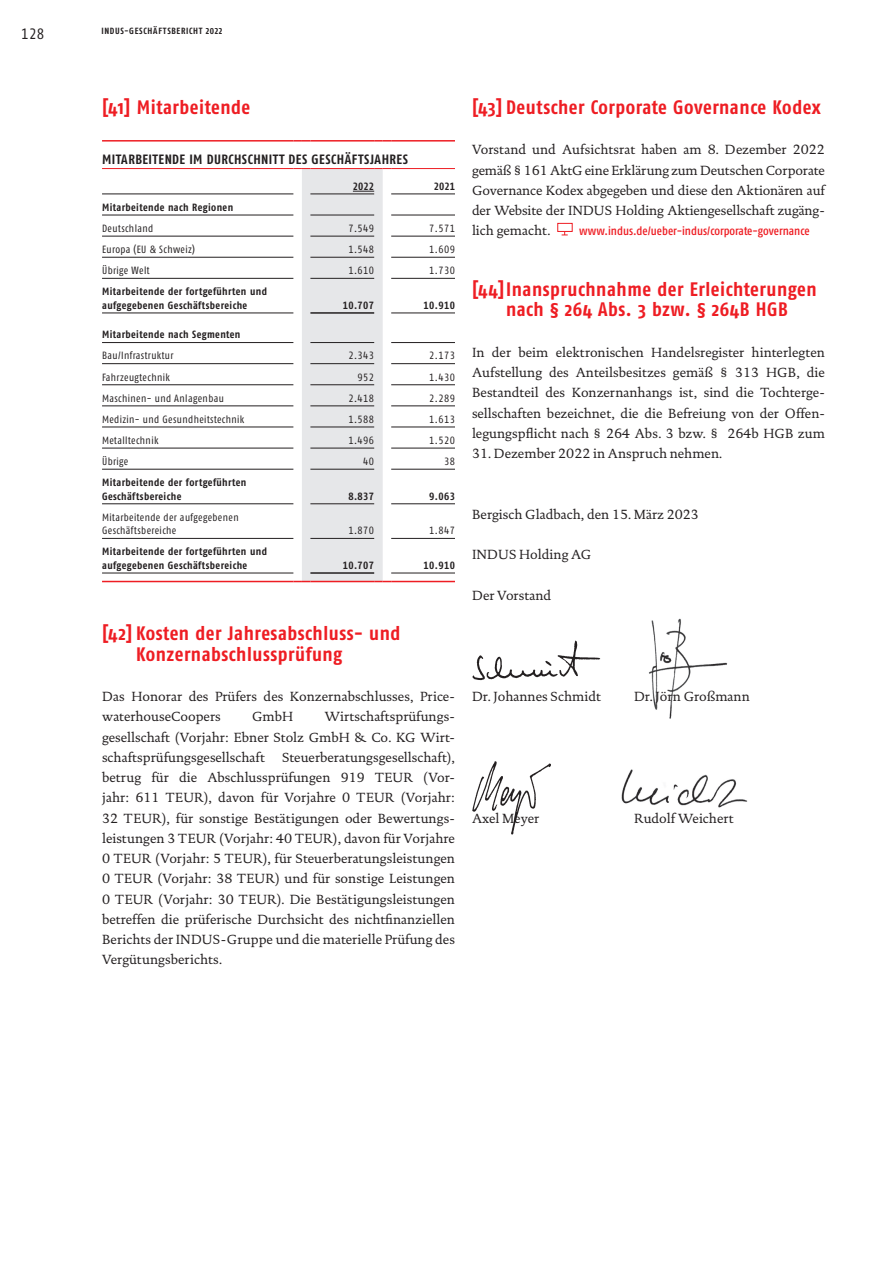
<style>
.page{position:relative;width:893px;height:1263px;background:#fff}
.page>*{position:absolute;margin:0;border:0;box-sizing:border-box;transform-origin:0 0}
.t1{font:700 condensed 19.5px/20.2px "Fago Pro";letter-spacing:.025em;color:#ee1d23}
.t2{font:condensed 15px "Fago Pro";color:#231f20}
.t3{font:13.5px/20.2px "DTL Documenta TOT";color:#231f20;text-align:justify}
.t4{font:700 condensed 13.5px "Fago Pro";letter-spacing:.035em;color:#231f20}
.t5{font:500 condensed 12px "Fago Pro";letter-spacing:-.005em;color:#ee1d23}
.t6{font:condensed 10.5px/13.5px "Fago Pro";letter-spacing:.04em;color:#231f20}
.t7{font:700 condensed 10.5px/13.5px "Fago Pro";letter-spacing:.04em;color:#231f20}
.t8{font:700 condensed 9px "Fago Pro";letter-spacing:.075em;color:#231f20}
</style>
<div class="page">
<img style="left:621px;top:769px;width:127px;height:39px">
<img style="left:472px;top:761px;width:79px;height:74px">
<img style="left:649px;top:618px;width:79px;height:101px">
<img style="left:472px;top:640px;width:129px;height:41px">
<hr style="left:102px;top:140px;width:191px;height:2px;background:#ee1d23">
<svg style="left:293px;top:140px;width:17px;height:2px"></svg>
<hr style="left:310px;top:140px;width:64px;height:2px;background:#ee1d23">
<svg style="left:374px;top:140px;width:17px;height:2px"></svg>
<hr style="left:391px;top:140px;width:64px;height:2px;background:#ee1d23">
<hr style="left:102px;top:215px;width:191px;height:1px;background:#231f20">
<hr style="left:102px;top:573px;width:191px;height:1px;background:#231f20">
<hr style="left:391px;top:215px;width:64px;height:1px;background:#231f20">
<hr style="left:102px;top:236px;width:191px;height:1px;background:#231f20">
<hr style="left:391px;top:236px;width:64px;height:1px;background:#231f20">
<hr style="left:102px;top:257px;width:191px;height:1px;background:#231f20">
<hr style="left:391px;top:257px;width:64px;height:1px;background:#231f20">
<hr style="left:391px;top:278px;width:64px;height:1px;background:#231f20">
<hr style="left:102px;top:313px;width:191px;height:1px;background:#231f20">
<hr style="left:391px;top:313px;width:64px;height:1px;background:#231f20">
<hr style="left:102px;top:342px;width:191px;height:1px;background:#231f20">
<hr style="left:391px;top:342px;width:64px;height:1px;background:#231f20">
<hr style="left:102px;top:363px;width:191px;height:1px;background:#231f20">
<hr style="left:391px;top:363px;width:64px;height:1px;background:#231f20">
<hr style="left:102px;top:384px;width:191px;height:1px;background:#231f20">
<hr style="left:391px;top:384px;width:64px;height:1px;background:#231f20">
<hr style="left:102px;top:406px;width:191px;height:1px;background:#231f20">
<hr style="left:391px;top:406px;width:64px;height:1px;background:#231f20">
<hr style="left:102px;top:427px;width:191px;height:1px;background:#231f20">
<hr style="left:391px;top:427px;width:64px;height:1px;background:#231f20">
<hr style="left:102px;top:448px;width:191px;height:1px;background:#231f20">
<hr style="left:391px;top:448px;width:64px;height:1px;background:#231f20">
<hr style="left:391px;top:469px;width:64px;height:1px;background:#231f20">
<hr style="left:391px;top:503px;width:64px;height:1px;background:#231f20">
<hr style="left:391px;top:538px;width:64px;height:1px;background:#231f20">
<hr style="left:391px;top:573px;width:64px;height:1px;background:#231f20">
<hr style="left:102px;top:168px;width:191px;height:1px;background:#ee1d23">
<hr style="left:391px;top:168px;width:64px;height:1px;background:#ee1d23">
<hr style="left:102px;top:581px;width:191px;height:1px;background:#ee1d23">
<hr style="left:391px;top:581px;width:64px;height:1px;background:#ee1d23">
<hr style="left:102px;top:194px;width:191px;height:1px;background:#231f20">
<hr style="left:391px;top:194px;width:64px;height:1px;background:#231f20">
<hr style="left:102px;top:278px;width:191px;height:1px;background:#231f20">
<hr style="left:102px;top:469px;width:191px;height:1px;background:#231f20">
<hr style="left:102px;top:503px;width:191px;height:1px;background:#231f20">
<hr style="left:102px;top:538px;width:191px;height:1px;background:#231f20">
<svg style="left:293px;top:168px;width:98px;height:414px"></svg>
<div style="left:557px;top:223px;width:16px;height:9px;border:1px solid #ee1d23"></div>
<svg style="left:562px;top:232px;width:6px;height:4px"></svg>
<p class="t2" style="left:21px;top:25px;width:25px">128</p>
<p class="t8" style="left:101px;top:25px;width:122px">INDUS-GESCHÄFTSBERICHT 2022</p>
<h1 class="t1" style="left:102px;top:97px;width:150px">[41] Mitarbeitende</h1>
<p class="t4" style="left:102px;top:151px;width:307px">MITARBEITENDE IM DURCHSCHNITT DES GESCHÄFTSJAHRES</p>
<p class="t7" style="left:353px;top:179px;width:23px">2022</p>
<p class="t7" style="left:434px;top:179px;width:23px">2021</p>
<p class="t7" style="left:102px;top:200px;width:133px">Mitarbeitende nach Regionen</p>
<p class="t6" style="left:102px;top:221px;width:53px">Deutschland</p>
<p class="t6" style="left:348px;top:221px;width:27px">7.549</p>
<p class="t6" style="left:429px;top:221px;width:27px">7.571</p>
<p class="t6" style="left:102px;top:243px;width:94px">Europa (EU &amp; Schweiz)</p>
<p class="t6" style="left:348px;top:243px;width:27px">1.548</p>
<p class="t6" style="left:429px;top:243px;width:27px">1.609</p>
<p class="t6" style="left:102px;top:264px;width:49px">Übrige Welt</p>
<p class="t6" style="left:348px;top:264px;width:27px">1.610</p>
<p class="t6" style="left:429px;top:264px;width:27px">1.730</p>
<p class="t7" style="left:102px;top:285px;width:167px">Mitarbeitende der fortgeführten und aufgegebenen Geschäftsbereiche</p>
<p class="t7" style="left:343px;top:298px;width:33px">10.707</p>
<p class="t7" style="left:423px;top:298px;width:33px">10.910</p>
<p class="t7" style="left:102px;top:328px;width:140px">Mitarbeitende nach Segmenten</p>
<p class="t6" style="left:102px;top:349px;width:73px">Bau/Infrastruktur</p>
<p class="t6" style="left:348px;top:349px;width:27px">2.343</p>
<p class="t6" style="left:429px;top:349px;width:27px">2.173</p>
<p class="t6" style="left:102px;top:370px;width:69px">Fahrzeugtechnik</p>
<p class="t6" style="left:358px;top:370px;width:18px">952</p>
<p class="t6" style="left:429px;top:370px;width:27px">1.430</p>
<p class="t6" style="left:102px;top:391px;width:123px">Maschinen- und Anlagenbau</p>
<p class="t6" style="left:348px;top:391px;width:27px">2.418</p>
<p class="t6" style="left:429px;top:391px;width:27px">2.289</p>
<p class="t6" style="left:102px;top:412px;width:144px">Medizin- und Gesundheitstechnik</p>
<p class="t6" style="left:348px;top:412px;width:27px">1.588</p>
<p class="t6" style="left:429px;top:412px;width:27px">1.613</p>
<p class="t6" style="left:102px;top:433px;width:58px">Metalltechnik</p>
<p class="t6" style="left:348px;top:433px;width:27px">1.496</p>
<p class="t6" style="left:429px;top:433px;width:27px">1.520</p>
<p class="t6" style="left:102px;top:454px;width:28px">Übrige</p>
<p class="t6" style="left:363px;top:454px;width:12px">40</p>
<p class="t6" style="left:444px;top:454px;width:12px">38</p>
<p class="t7" style="left:102px;top:476px;width:146px">Mitarbeitende der fortgeführten<br>Geschäftsbereiche</p>
<p class="t7" style="left:348px;top:489px;width:27px">8.837</p>
<p class="t7" style="left:429px;top:489px;width:27px">9.063</p>
<p class="t6" style="left:102px;top:510px;width:138px">Mitarbeitende der aufgegebenen<br>Geschäftsbereiche</p>
<p class="t7" style="left:102px;top:545px;width:167px">Mitarbeitende der fortgeführten und aufgegebenen Geschäftsbereiche</p>
<p class="t6" style="left:348px;top:524px;width:27px">1.870</p>
<p class="t6" style="left:429px;top:524px;width:27px">1.847</p>
<p class="t7" style="left:343px;top:558px;width:33px">10.707</p>
<p class="t7" style="left:423px;top:558px;width:33px">10.910</p>
<h1 class="t1" style="left:136px;top:623px;width:266px;text-indent:-34px">[42] Kosten der Jahresabschluss- und<br>Konzernabschlussprüfung</h1>
<p class="t3" style="left:102px;top:686px;width:353px">Das Honorar des Prüfers des Konzernabschlusses, Price&shy;waterhouseCoopers</p>
<p class="t3" style="left:102px;top:707px;width:354px;text-align:left;text-indent:223px">Wirtschaftsprüfungs&shy;gesellschaft (Vorjahr: Ebner Stolz GmbH &amp; Co. KG Wirt&shy;schaftsprüfungsgesellschaft</p>
<p class="t3" style="left:252px;top:707px;width:43px">GmbH</p>
<p class="t3" style="left:102px;top:747px;width:354px;text-indent:180px">Steuerberatungsgesellschaft), betrug für die Abschlussprüfungen 919 TEUR (Vor&shy;jahr: 611 TEUR), davon für Vorjahre 0 TEUR (Vorjahr:<br>32 TEUR), für sonstige Bestätigungen oder Bewertungs&shy;leistungen 3 TEUR (Vorjahr: 40 TEUR), davon für Vorjahre 0 TEUR (Vorjahr: 5 TEUR), für Steuerberatungsleistungen 0 TEUR (Vorjahr: 38 TEUR) und für sonstige Leistungen 0 TEUR (Vorjahr: 30 TEUR). Die Bestätigungsleistungen betreffen die prüferische Durchsicht des nichtfinanziellen Berichts der INDUS-Gruppe und die materielle Prüfung des Vergütungsberichts.</p>
<h1 class="t1" style="left:472px;top:97px;width:350px">[43] Deutscher Corporate Governance Kodex</h1>
<p class="t3" style="left:472px;top:140px;width:354px">Vorstand und Aufsichtsrat haben am 8. Dezember 2022 gemäß § 161 AktG eine Erklärung zum Deutschen Corporate Governance Kodex abgegeben und diese den Aktionären auf der Website der INDUS Holding Aktiengesellschaft zugäng&shy;lich gemacht.</p>
<p class="t5" style="left:579px;top:224px;width:232px">www.indus.de/ueber-indus/corporate-governance</p>
<h1 class="t1" style="left:472px;top:279px;width:346px;text-align:center">[44]Inanspruchnahme der Erleichterungen nach § 264 Abs. 3 bzw. § 264B HGB</h1>
<p class="t3" style="left:472px;top:342px;width:354px">In der beim elektronischen Handelsregister hinterlegten Aufstellung des Anteilsbesitzes gemäß § 313 HGB, die Bestandteil des Konzernanhangs ist, sind die Tochterge&shy;sellschaften bezeichnet, die die Befreiung von der Offen&shy;legungspflicht nach § 264 Abs. 3 bzw. § 264b HGB zum</p>
<p class="t3" style="left:472px;top:443px;width:252px">31. Dezember 2022 in Anspruch nehmen.</p>
<p class="t3" style="left:472px;top:504px;width:228px">Bergisch Gladbach, den 15. März 2023</p>
<p class="t3" style="left:472px;top:545px;width:121px">INDUS Holding AG</p>
<p class="t3" style="left:472px;top:585px;width:81px">Der Vorstand</p>
<p class="t3" style="left:472px;top:686px;width:130px">Dr. Johannes Schmidt</p>
<p class="t3" style="left:634px;top:686px;width:117px">Dr. Jörn Großmann</p>
<p class="t3" style="left:472px;top:808px;width:69px">Axel Meyer</p>
<p class="t3" style="left:634px;top:808px;width:101px">Rudolf Weichert</p>
</div>
